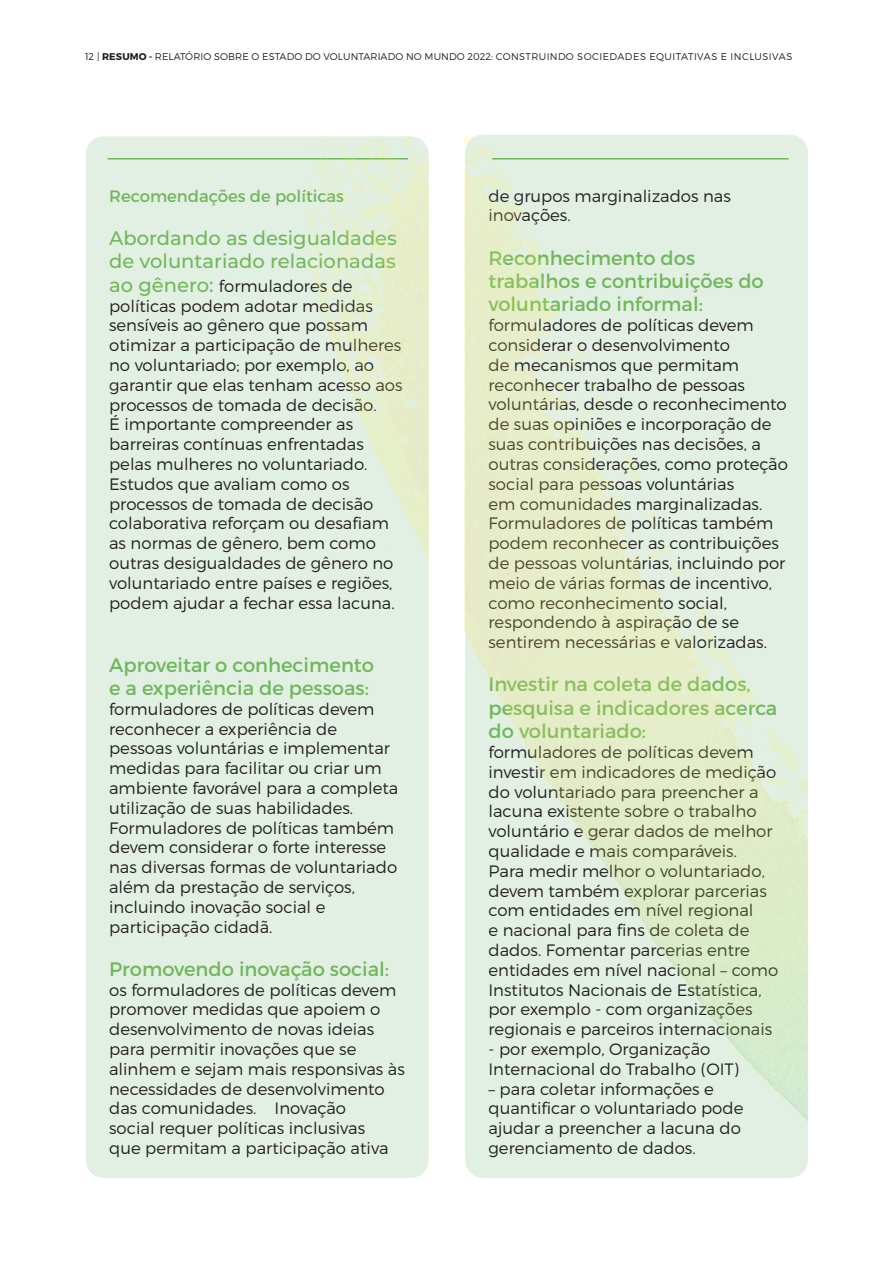
<style>
.page{position:relative;width:893px;height:1263px;background:#fff}
.page>*{position:absolute;margin:0;border:0;box-sizing:border-box;transform-origin:0 0}
.t1{font:19.5px/23.4px "Montserrat";color:#70b75b}
.t2{font:500 19.5px/23.4px "Montserrat";color:#70b75b}
.t3{font:300 16.5px/19.8px "Montserrat";color:#231f20}
.t4{font:16.5px "Montserrat";color:#70b75b}
.t5{font:300 9.75px "Montserrat";letter-spacing:.01em;color:#231f20}
.s1{font-weight:700}
.s2{font-weight:500;font-size:19.5px;color:#70b75b}
</style>
<div class="page">
<div style="left:86px;top:136px;width:343px;height:1042px;background:#e2f0e3;border-radius:18px"></div>
<div style="left:465px;top:135px;width:343px;height:1043px;background:#e2f0e3;border-radius:18px"></div>
<img style="left:86px;top:136px;width:722px;height:986px">
<div style="left:429px;top:113px;width:34px;height:774px;background:#fff"></div>
<p class="t5" style="left:85px;top:51px;width:709px">12 | <span class="s1">RESUMO -</span> RELATÓRIO SOBRE O ESTADO DO VOLUNTARIADO NO MUNDO 2022: CONSTRUINDO SOCIEDADES EQUITATIVAS E INCLUSIVAS</p>
<p class="t4" style="left:109px;top:186px;width:236px">Recomendações de políticas</p>
<p class="t2" style="left:109px;top:226px;width:289px">Abordando as desigualdades de voluntariado relacionadas</p>
<p class="t3" style="left:109px;top:276px;width:295px"><span class="s2">ao gênero:</span> formuladores de políticas podem adotar medidas sensíveis ao gênero que possam otimizar a participação de mulheres no voluntariado; por exemplo, ao garantir que elas tenham acesso aos processos de tomada de decisão.<br>É importante compreender as barreiras contínuas enfrentadas pelas mulheres no voluntariado.<br>Estudos que avaliam como os processos de tomada de decisão colaborativa reforçam ou desafiam as normas de gênero, bem como outras desigualdades de gênero no voluntariado entre países e regiões, podem ajudar a fechar essa lacuna.</p>
<p class="t1" style="left:109px;top:653px;width:266px">Aproveitar o conhecimento e a experiência de pessoas:</p>
<p class="t3" style="left:109px;top:699px;width:291px">formuladores de políticas devem reconhecer a experiência de pessoas voluntárias e implementar medidas para facilitar ou criar um ambiente favorável para a completa utilização de suas habilidades.<br>Formuladores de políticas também devem considerar o forte interesse nas diversas formas de voluntariado além da prestação de serviços, incluindo inovação social e participação cidadã.</p>
<p class="t1" style="left:109px;top:957px;width:281px">Promovendo inovação social:</p>
<p class="t3" style="left:109px;top:980px;width:297px">os formuladores de políticas devem promover medidas que apoiem o desenvolvimento de novas ideias para permitir inovações que se alinhem e sejam mais responsivas às necessidades de desenvolvimento das comunidades. Inovação<br>social requer políticas inclusivas<br>que permitam a participação ativa</p>
<p class="t3" style="left:488px;top:186px;width:244px">de grupos marginalizados nas inovações.</p>
<p class="t1" style="left:488px;top:246px;width:277px">Reconhecimento dos trabalhos e contribuições do voluntariado informal:</p>
<p class="t3" style="left:488px;top:315px;width:301px">formuladores de políticas devem considerar o desenvolvimento<br>de mecanismos que permitam reconhecer trabalho de pessoas voluntárias, desde o reconhecimento de suas opiniões e incorporação de suas contribuições nas decisões, a outras considerações, como proteção social para pessoas voluntárias<br>em comunidades marginalizadas.<br>Formuladores de políticas também podem reconhecer as contribuições de pessoas voluntárias, incluindo por meio de várias formas de incentivo, como reconhecimento social, respondendo à aspiração de se sentirem necessárias e valorizadas.</p>
<p class="t1" style="left:488px;top:673px;width:290px">Investir na coleta de dados, pesquisa e indicadores acerca do voluntariado:</p>
<p class="t3" style="left:488px;top:742px;width:291px">formuladores de políticas devem investir em indicadores de medição do voluntariado para preencher a lacuna existente sobre o trabalho voluntário e gerar dados de melhor qualidade e mais comparáveis.<br>Para medir melhor o voluntariado, devem também explorar parcerias com entidades em nível regional<br>e nacional para fins de coleta de dados. Fomentar parcerias entre entidades em nível nacional – como Institutos Nacionais de Estatística, por exemplo - com organizações regionais e parceiros internacionais</p>
<p class="t3" style="left:488px;top:1039px;width:252px">- por exemplo, Organização<br>Internacional do Trabalho (OIT)</p>
<p class="t3" style="left:488px;top:1078px;width:256px">– para coletar informações e quantificar o voluntariado pode ajudar a preencher a lacuna do gerenciamento de dados.</p>
</div>
